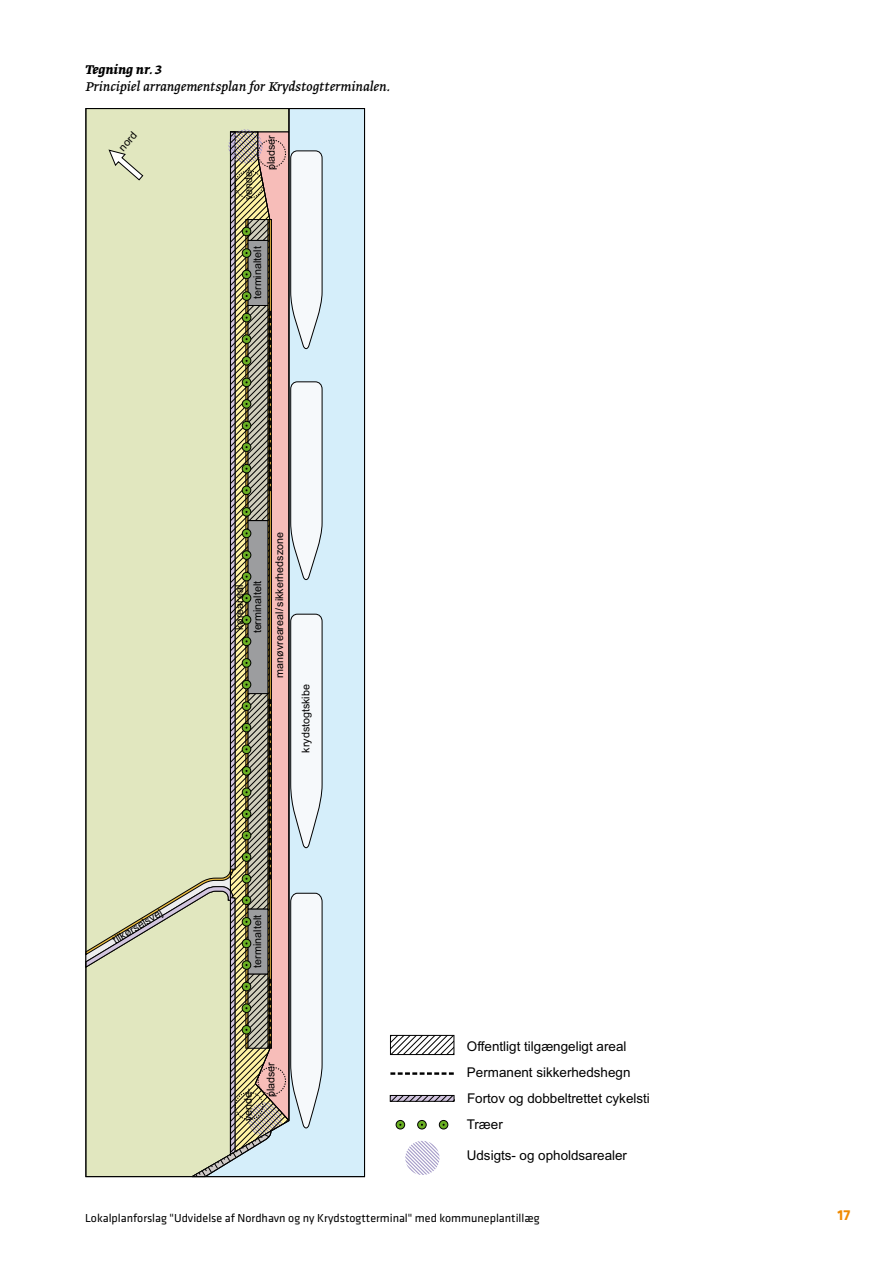
<style>
.page{position:relative;width:893px;height:1263px;background:#fff}
.page>*{position:absolute;margin:0;border:0;box-sizing:border-box;transform-origin:0 0}
.t1{font:italic 15px "Greta Text";color:#000}
.t2{font:italic 700 15px "Greta Text";color:#000}
.t3{font:700 15px "Klavika";color:#f08a00}
.t4{font:13.5px "Arial";color:#000}
.t5{font:12px "Klavika";color:#000}
.t6{font:10.8px/22.8px "Arial";color:#000}
</style>
<div class="page">
<div style="left:191px;top:110px;width:172px;height:1065px;background:#d5eefa"></div>
<svg style="left:390px;top:1072px;width:64px;height:3px"></svg>
<svg style="left:392px;top:1037px;width:60px;height:16px"></svg>
<div style="left:390px;top:1035px;width:64px;height:20px;border:1px solid #000"></div>
<svg style="left:405px;top:1141px;width:35px;height:34px"></svg>
<svg style="left:439px;top:1120px;width:9px;height:9px"></svg>
<div style="left:439px;top:1120px;width:9px;height:9px;border:1px solid #000;border-radius:50%"></div>
<svg style="left:418px;top:1120px;width:8px;height:9px"></svg>
<div style="left:417px;top:1120px;width:9px;height:9px;border:1px solid #000;border-radius:50%"></div>
<svg style="left:396px;top:1120px;width:9px;height:9px"></svg>
<div style="left:396px;top:1120px;width:9px;height:9px;border:1px solid #000;border-radius:50%"></div>
<svg style="left:392px;top:1097px;width:60px;height:2px"></svg>
<div style="left:390px;top:1095px;width:64px;height:6px;border:1px solid #000"></div>
<svg style="left:87px;top:129px;width:236px;height:1046px;background:#d0d1b5"></svg>
<h1 class="t2" style="left:85px;top:64px;width:78px">Tegning nr. 3</h1>
<h1 class="t1" style="left:85px;top:80px;width:307px">Principiel arrangementsplan for Krydstogtterminalen.</h1>
<p class="t6" style="left:113px;top:142px;width:23px;rotate:-49deg">nord</p>
<p class="t6" style="left:238px;top:170px;width:37px;text-indent:-30px;rotate:-90deg">vende&shy;pladser</p>
<p class="t6" style="left:247px;top:299px;width:54px;rotate:-90deg">terminaltelt</p>
<p class="t6" style="left:108px;top:931px;width:58px;rotate:-31deg">tilkørselsvej</p>
<p class="t6" style="left:229px;top:630px;width:47px;rotate:-90deg">køreareal</p>
<p class="t6" style="left:247px;top:633px;width:54px;rotate:-90deg">terminaltelt</p>
<p class="t6" style="left:269px;top:678px;width:147px;rotate:-90deg">manøvreareal/sikkerhedszone</p>
<p class="t6" style="left:295px;top:753px;width:70px;rotate:-90deg">krydstogtskibe</p>
<p class="t6" style="left:247px;top:968px;width:54px;rotate:-90deg">terminaltelt</p>
<p class="t6" style="left:237px;top:1097px;width:37px;text-indent:-24px;rotate:-90deg">vende&shy;pladser</p>
<p class="t4" style="left:467px;top:1040px;width:161px">Offentligt tilgængeligt areal</p>
<p class="t4" style="left:467px;top:1093px;width:184px">Fortov og dobbeltrettet cykelsti</p>
<p class="t4" style="left:467px;top:1067px;width:165px">Permanent sikkerhedshegn</p>
<p class="t4" style="left:467px;top:1119px;width:38px">Træer</p>
<p class="t4" style="left:467px;top:1149px;width:162px">Udsigts- og opholdsarealer</p>
<p class="t5" style="left:85px;top:1213px;width:456px">Lokalplanforslag "Udvidelse af Nordhavn og ny Krydstogtterminal" med kommuneplantillæg</p>
<h1 class="t3" style="left:838px;top:1209px;width:14px">17</h1>
</div>
